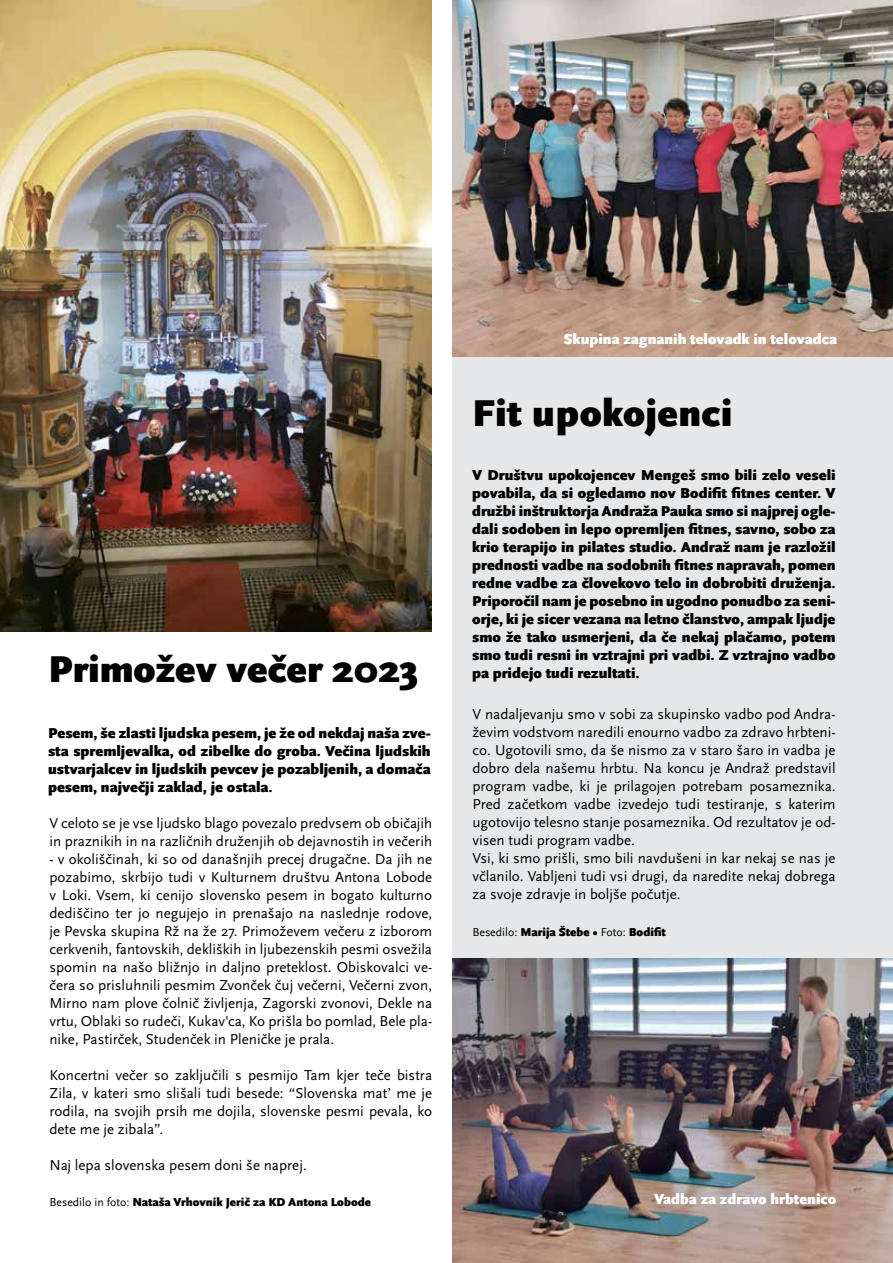
<style>
.page{position:relative;width:893px;height:1263px;background:#fff}
.page>*{position:absolute;margin:0;border:0;box-sizing:border-box;transform-origin:0 0}
.t1{font:900 39px "Scala Sans Pro";color:#000}
.t2{font:15px/18px "Scala Sans Pro";color:#000}
.t3{font:900 15px/18px "Scala Sans Pro";color:#000;text-align:justify}
.t4{font:900 15px "Scala Sans Pro";color:#fff}
.t5{font:900 12px "Scala Sans Pro";color:#000}
.s1{font-weight:400}
</style>
<div class="page">
<img style="left:0;top:0;width:432px;height:631px">
<div style="left:453px;top:0;width:440px;height:1263px;background:#e6e7e8"></div>
<img style="left:453px;top:0;width:440px;height:356px">
<img style="left:453px;top:958px;width:440px;height:305px">
<h1 class="t1" style="left:48px;top:647px;width:372px">Primožev večer 2023</h1>
<p class="t3" style="left:48px;top:724px;width:384px">Pesem, še zlasti ljudska pesem, je že od nekdaj naša zve&shy;sta spremljevalka, od zibelke do groba. Večina ljudskih ustvarjalcev in ljudskih pevcev je pozabljenih, a domača pesem, največji zaklad, je ostala.</p>
<p class="t2" style="left:49px;top:814px;width:384px">V celoto se je vse ljudsko blago povezalo predvsem ob običajih in praznikih in na različnih druženjih ob dejavnostih in večerih</p>
<p class="t2" style="left:49px;top:850px;width:384px;text-align:justify">- v okoliščinah, ki so od današnjih precej drugačne. Da jih ne pozabimo, skrbijo tudi v Kulturnem društvu Antona Lobode v Loki. Vsem, ki cenijo slovensko pesem in bogato kulturno dediščino ter jo negujejo in prenašajo na naslednje rodove, je Pevska skupina Rž na že 27. Primoževem večeru z izborom cerkvenih, fantovskih, dekliških in ljubezenskih pesmi osvežila spomin na našo bližnjo in daljno preteklost. Obiskovalci ve&shy;čera so prisluhnili pesmim Zvonček čuj večerni, Večerni zvon, Mirno nam plove čolnič življenja, Zagorski zvonovi, Dekle na vrtu, Oblaki so rudeči, Kukav'ca, Ko prišla bo pomlad, Bele pla&shy;nike, Pastirček, Studenček in Pleničke je prala.</p>
<p class="t2" style="left:49px;top:1066px;width:384px;text-align:justify">Koncertni večer so zaključili s pesmijo Tam kjer teče bistra Zila, v kateri smo slišali tudi besede: “Slovenska mat’ me je rodila, na svojih prsih me dojila, slovenske pesmi pevala, ko dete me je zibala”.</p>
<p class="t2" style="left:49px;top:1156px;width:259px">Naj lepa slovenska pesem doni še naprej.</p>
<p class="t5" style="left:49px;top:1195px;width:323px"><span class="s1">Besedilo in foto:</span> Nataša Vrhovnik Jerič za KD Antona Lobode</p>
<p class="t4" style="left:564px;top:330px;width:275px">Skupina zagnanih telovadk in telovadca</p>
<h1 class="t1" style="left:472px;top:391px;width:262px">Fit upokojenci</h1>
<p class="t3" style="left:472px;top:466px;width:365px">V Društvu upokojencev Mengeš smo bili zelo veseli povabila, da si ogledamo nov Bodifit fitnes center. V družbi inštruktorja Andraža Pauka smo si najprej ogle&shy;dali sodoben in lepo opremljen fitnes, savno, sobo za krio terapijo in pilates studio. Andraž nam je razložil prednosti vadbe na sodobnih fitnes napravah, pomen redne vadbe za človekovo telo in dobrobiti druženja.<br>Priporočil nam je posebno in ugodno ponudbo za seni&shy;orje, ki je sicer vezana na letno članstvo, ampak ljudje smo že tako usmerjeni, da če nekaj plačamo, potem smo tudi resni in vztrajni pri vadbi. Z vztrajno vadbo pa pridejo tudi rezultati.</p>
<p class="t2" style="left:472px;top:705px;width:365px">V nadaljevanju smo v sobi za skupinsko vadbo pod Andra&shy;ževim vodstvom naredili enourno vadbo za zdravo hrbteni&shy;co. Ugotovili smo, da še nismo za v staro šaro in vadba je dobro dela našemu hrbtu. Na koncu je Andraž predstavil program vadbe, ki je prilagojen potrebam posameznika.<br>Pred začetkom vadbe izvedejo tudi testiranje, s katerim ugotovijo telesno stanje posameznika. Od rezultatov je od&shy;visen tudi program vadbe.<br>Vsi, ki smo prišli, smo bili navdušeni in kar nekaj se nas je včlanilo. Vabljeni tudi vsi drugi, da naredite nekaj dobrega za svoje zdravje in boljše počutje.</p>
<p class="t5" style="left:472px;top:925px;width:195px"><span class="s1">Besedilo:</span> Marija Štebe • <span class="s1">Foto:</span> Bodifit</p>
<p class="t4" style="left:654px;top:1190px;width:184px">Vadba za zdravo hrbtenico</p>
</div>
